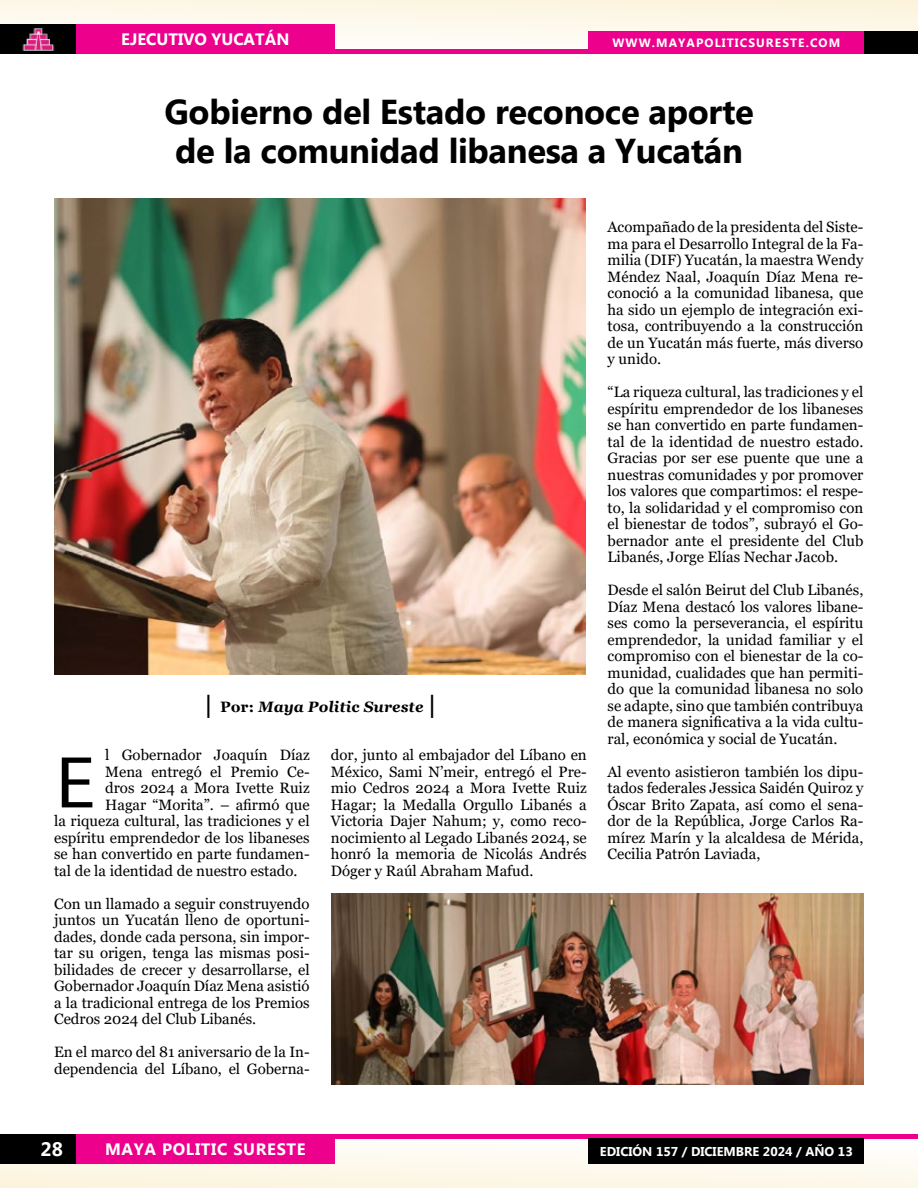
<style>
.page{position:relative;width:918px;height:1188px;background:#fff}
.page>*{position:absolute;margin:0;border:0;box-sizing:border-box;transform-origin:0 0}
.t1{font:71.25px "Myanmar Text";color:#000;scale:1.16 1}
.t2{font:700 34.5px/39px "Myanmar Text";letter-spacing:-.01em;color:#000;text-align:center}
.t3{font:700 19.5px "Myanmar Text";color:#fff}
.t4{font:700 16.5px "Myanmar Text";letter-spacing:.04em;color:#fff}
.t5{font:700 16.5px "Myanmar Text";color:#fff}
.t6{font:15px/16.5px "Georgia";color:#000;text-align:justify}
.t7{font:italic 700 15px "Georgia";letter-spacing:.01em;color:#000}
.t8{font:700 12.75px "Myanmar Text";color:#fff}
.t9{font:700 12px "Myanmar Text";letter-spacing:.09em;color:#fff}
.s1{font-style:normal;font-size:24.3px}
.s2{font-style:normal}
</style>
<div class="page">
<svg style="left:0;top:1138px;width:918px;height:50px;fill:#fdf8ea"></svg>
<div style="left:0;top:1134px;width:76px;height:30px;background:#000"></div>
<div style="left:76px;top:1134px;width:259px;height:30px;background:#ec008c"></div>
<hr style="left:332px;top:1134px;width:586px;height:4px;background:#ec008c">
<div style="left:589px;top:1138px;width:275px;height:26px;background:#000"></div>
<svg style="left:0;top:0;width:918px;height:50px;fill:#fdf7e9"></svg>
<hr style="left:330px;top:50px;width:264px;height:4px;background:#ec008c">
<div style="left:0;top:24px;width:76px;height:30px;background:#000"></div>
<img style="left:22px;top:28px;width:33px;height:23px">
<div style="left:864px;top:32px;width:54px;height:22px;background:#000"></div>
<div style="left:76px;top:24px;width:259px;height:30px;background:#ec008c"></div>
<div style="left:589px;top:32px;width:275px;height:22px;background:#ec008c"></div>
<img style="left:54px;top:198px;width:532px;height:476px">
<img style="left:331px;top:893px;width:532px;height:192px">
<p class="t5" style="left:121px;top:30px;width:170px">EJECUTIVO YUCATÁN</p>
<p class="t9" style="left:612px;top:36px;width:229px">WWW.MAYAPOLITICSURESTE.COM</p>
<h2 class="t2" style="left:164px;top:92px;width:591px">Gobierno del Estado reconoce aporte de la comunidad libanesa a Yucatán</h2>
<p class="t7" style="left:204px;top:697px;width:234px"><span class="s1">|</span> <span class="s2">Por:</span> Maya Politic Sureste <span class="s1">|</span></p>
<p class="t6" style="left:105px;top:747px;width:206px">l Gobernador Joaquín Díaz</p>
<p class="t6" style="left:105px;top:764px;width:206px">Mena entregó el Premio Ce-</p>
<p class="t6" style="left:105px;top:780px;width:206px">dros 2024 a Mora Ivette Ruiz</p>
<p class="t6" style="left:105px;top:797px;width:206px">Hagar “Morita”. – afirmó que</p>
<p class="t6" style="left:54px;top:813px;width:257px">la riqueza cultural, las tradiciones y el</p>
<p class="t6" style="left:54px;top:830px;width:257px">espíritu emprendedor de los libaneses</p>
<p class="t6" style="left:54px;top:846px;width:257px">se han convertido en parte fundamen-</p>
<p class="t6" style="left:54px;top:863px;width:245px">tal de la identidad de nuestro estado.</p>
<p class="t6" style="left:54px;top:896px;width:257px">Con un llamado a seguir construyendo juntos un Yucatán lleno de oportuni&shy;dades, donde cada persona, sin impor&shy;tar su origen, tenga las mismas posi&shy;bilidades de crecer y desarrollarse, el Gobernador Joaquín Díaz Mena asistió a la tradicional entrega de los Premios Cedros 2024 del Club Libanés.</p>
<p class="t6" style="left:54px;top:1044px;width:257px">En el marco del 81 aniversario de la In&shy;dependencia del Líbano, el Goberna-</p>
<h1 class="t1" style="left:54px;top:741px;width:37px">E</h1>
<p class="t6" style="left:331px;top:747px;width:257px">dor, junto al embajador del Líbano en México, Sami N’meir, entregó el Pre&shy;mio Cedros 2024 a Mora Ivette Ruiz Hagar; la Medalla Orgullo Libanés a Victoria Dajer Nahum; y, como reco&shy;nocimiento al Legado Libanés 2024, se honró la memoria de Nicolás Andrés Dóger y Raúl Abraham Mafud.</p>
<p class="t6" style="left:608px;top:219px;width:257px">Acompañado de la presidenta del Siste&shy;ma para el Desarrollo Integral de la Fa&shy;milia (DIF) Yucatán, la maestra Wendy Méndez Naal, Joaquín Díaz Mena re&shy;conoció a la comunidad libanesa, que ha sido un ejemplo de integración exi&shy;tosa, contribuyendo a la construcción de un Yucatán más fuerte, más diverso y unido.</p>
<p class="t6" style="left:608px;top:384px;width:257px">“La riqueza cultural, las tradiciones y el espíritu emprendedor de los libaneses se han convertido en parte fundamen&shy;tal de la identidad de nuestro estado.<br>Gracias por ser ese puente que une a nuestras comunidades y por promover los valores que compartimos: el respe&shy;to, la solidaridad y el compromiso con el bienestar de todos”, subrayó el Go&shy;bernador ante el presidente del Club Libanés, Jorge Elías Nechar Jacob.</p>
<p class="t6" style="left:608px;top:582px;width:257px">Desde el salón Beirut del Club Libanés, Díaz Mena destacó los valores libane&shy;ses como la perseverancia, el espíritu emprendedor, la unidad familiar y el compromiso con el bienestar de la co&shy;munidad, cualidades que han permiti&shy;do que la comunidad libanesa no solo se adapte, sino que también contribuya de manera significativa a la vida cultu&shy;ral, económica y social de Yucatán.</p>
<p class="t6" style="left:608px;top:764px;width:257px">Al evento asistieron también los dipu&shy;tados federales Jessica Saidén Quiroz y Óscar Brito Zapata, así como el sena&shy;dor de la República, Jorge Carlos Ra&shy;mírez Marín y la alcaldesa de Mérida, Cecilia Patrón Laviada,</p>
<h3 class="t3" style="left:41px;top:1138px;width:24px">28</h3>
<p class="t4" style="left:105px;top:1140px;width:202px">MAYA POLITIC SURESTE</p>
<p class="t8" style="left:600px;top:1144px;width:254px">EDICIÓN 157 / DICIEMBRE 2024 / AÑO 13</p>
</div>
